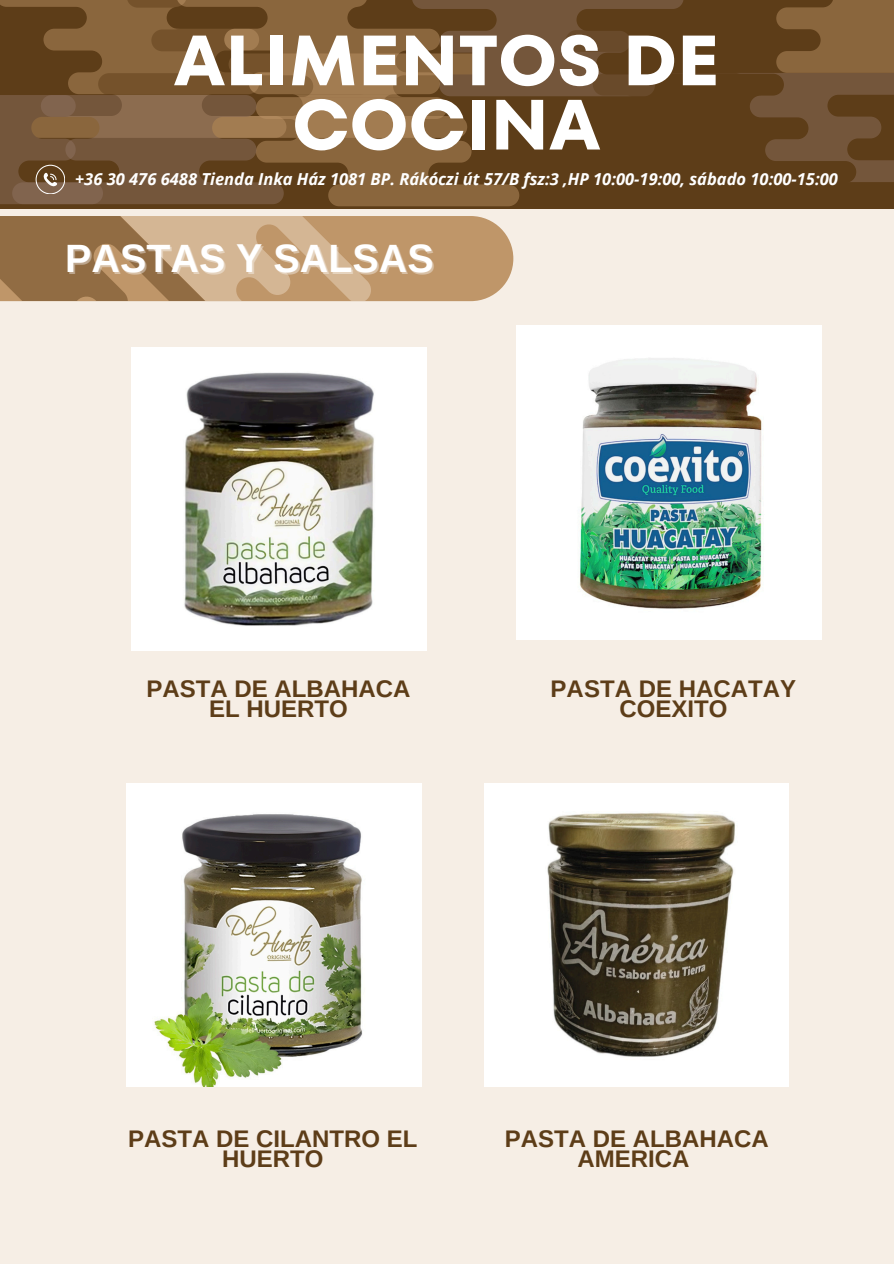
<style>
.page{position:relative;width:894px;height:1264px;background:#fff}
.page>*{position:absolute;margin:0;border:0;box-sizing:border-box;transform-origin:0 0}
.t1{font:700 70.95px/64.2px "TT Fors";color:#fff;text-align:center}
.t2{font:700 39.45px "Arimo";color:#fff}
.t3{font:700 24px/20.2px "Arimo";color:#5d3d18;text-align:center}
.t4{font:italic 700 16.5px "Open Sans";color:#fff}
</style>
<div class="page">
<div style="left:0;top:0;width:893px;height:1263px;background:#f6eee5"></div>
<svg style="left:320px;top:199px;width:212px;height:103px"></svg>
<svg style="left:473px;top:0;width:91px;height:199px;background:#694a29"></svg>
<svg style="left:320px;top:0;width:153px;height:216px;fill:#8a663d"></svg>
<svg style="left:320px;top:0;width:147px;height:185px;background:#86623a"></svg>
<svg style="left:0;top:0;width:320px;height:302px;background:#7d5d3b"></svg>
<svg style="left:869px;top:176px;width:24px;height:33px"></svg>
<svg style="left:564px;top:0;width:305px;height:209px;background:#5f401c"></svg>
<svg style="left:712px;top:0;width:181px;height:176px;background:#6c4c29"></svg>
<img style="left:127px;top:783px;width:295px;height:303px">
<img style="left:484px;top:783px;width:304px;height:303px">
<svg style="left:0;top:216px;width:513px;height:85px;background:#b9946c"></svg>
<svg style="left:36px;top:165px;width:29px;height:29px"></svg>
<img style="left:516px;top:325px;width:305px;height:314px">
<img style="left:131px;top:347px;width:295px;height:303px">
<p class="t1" style="left:173px;top:28px;width:547px">ALIMENTOS DE<br>COCINA</p>
<h1 class="t4" style="left:75px;top:167px;width:764px">+36 30 476 6488 Tienda Inka Ház 1081 BP. Rákóczi út 57/B fsz:3 ,HP 10:00-19:00, sábado 10:00-15:00</h1>
<p class="t2" style="left:65px;top:236px;width:370px">PASTAS Y SALSAS</p>
<p class="t3" style="left:146px;top:678px;width:265px">PASTA DE ALBAHACA<br>EL HUERTO</p>
<p class="t3" style="left:550px;top:678px;width:247px">PASTA DE HACATAY<br>COEXITO</p>
<p class="t3" style="left:128px;top:1128px;width:291px">PASTA DE CILANTRO EL<br>HUERTO</p>
<p class="t3" style="left:504px;top:1128px;width:265px">PASTA DE ALBAHACA<br>AMERICA</p>
</div>
